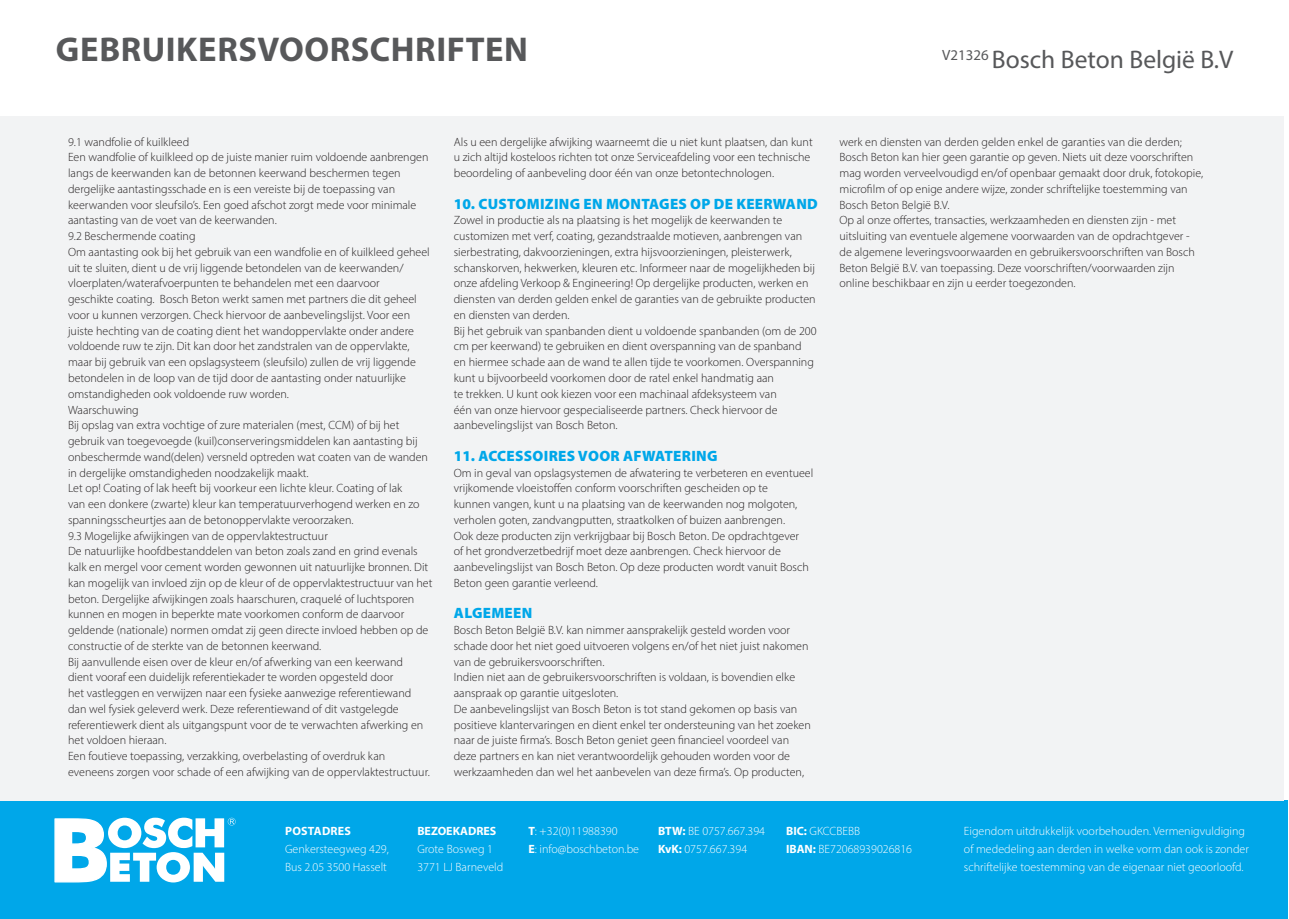
<style>
.page{position:relative;width:1289px;height:919px;background:#fff}
.page>*{position:absolute;margin:0;border:0;box-sizing:border-box;transform-origin:0 0}
.t1{font:700 34.5px "Myriad Pro";letter-spacing:.02em;color:#57585a}
.t2{font:25.5px "Myriad Pro";color:#57585a}
.t3{font:900 15px "Myriad Pro";letter-spacing:.02em;color:#00a7e9}
.t4{font:300 12px/15.8px "Myriad Pro";color:#231f20}
.t5{font:300 12px/18px "Myriad Pro";color:#fff}
.t6{font:700 12px "Myriad Pro";color:#fff}
.t7{font:700 12px "Myriad Pro";letter-spacing:.02em;color:#fff}
.s1{font-weight:700}
</style>
<div class="page">
<div style="left:0;top:800px;width:1287px;height:118px;background:#00a7e9"></div>
<svg style="left:54px;top:817px;width:182px;height:65px"></svg>
<div style="left:0;top:116px;width:1283px;height:684px;background:#f2f3f4"></div>
<h1 class="t1" style="left:56px;top:29px;width:473px">GEBRUIKERSVOORSCHRIFTEN</h1>
<h2 class="t2" style="left:942px;top:50px;width:293px"><sup>V21326</sup> Bosch Beton België B.V</h2>
<p class="t4" style="left:68px;top:134px;width:366px">9.1 wandfolie of kuilkleed<br>Een wandfolie of kuilkleed op de juiste manier ruim voldoende aanbrengen langs de keerwanden kan de betonnen keerwand beschermen tegen dergelijke aantastingsschade en is een vereiste bij de toepassing van keerwanden voor sleufsilo’s. Een goed afschot zorgt mede voor minimale aantasting van de voet van de keerwanden.<br>9.2 Beschermende coating<br>Om aantasting ook bij het gebruik van een wandfolie en of kuilkleed geheel uit te sluiten, dient u de vrij liggende betondelen van de keerwanden/ vloerplaten/waterafvoerpunten te behandelen met een daarvoor<br>geschikte coating. Bosch Beton werkt samen met partners die dit geheel voor u kunnen verzorgen. Check hiervoor de aanbevelingslijst. Voor een juiste hechting van de coating dient het wandoppervlakte onder andere voldoende ruw te zijn. Dit kan door het zandstralen van de oppervlakte, maar bij gebruik van een opslagsysteem (sleufsilo) zullen de vrij liggende betondelen in de loop van de tijd door de aantasting onder natuurlijke omstandigheden ook voldoende ruw worden.<br>Waarschuwing<br>Bij opslag van extra vochtige of zure materialen (mest, CCM) of bij het gebruik van toegevoegde (kuil)conserveringsmiddelen kan aantasting bij onbeschermde wand(delen) versneld optreden wat coaten van de wanden in dergelijke omstandigheden noodzakelijk maakt.<br>Let op! Coating of lak heeft bij voorkeur een lichte kleur. Coating of lak<br>van een donkere (zwarte) kleur kan temperatuurverhogend werken en zo spanningsscheurtjes aan de betonoppervlakte veroorzaken.<br>9.3 Mogelijke afwijkingen van de oppervlaktestructuur<br>De natuurlijke hoofdbestanddelen van beton zoals zand en grind evenals kalk en mergel voor cement worden gewonnen uit natuurlijke bronnen. Dit kan mogelijk van invloed zijn op de kleur of de oppervlaktestructuur van het beton. Dergelijke afwijkingen zoals haarschuren, craquelé of luchtsporen kunnen en mogen in beperkte mate voorkomen conform de daarvoor geldende (nationale) normen omdat zij geen directe invloed hebben op de constructie of de sterkte van de betonnen keerwand.<br>Bij aanvullende eisen over de kleur en/of afwerking van een keerwand<br>dient vooraf een duidelijk referentiekader te worden opgesteld door<br>het vastleggen en verwijzen naar een fysieke aanwezige referentiewand dan wel fysiek geleverd werk. Deze referentiewand of dit vastgelegde referentiewerk dient als uitgangspunt voor de te verwachten afwerking en het voldoen hieraan.<br>Een foutieve toepassing, verzakking, overbelasting of overdruk kan eveneens zorgen voor schade of een afwijking van de oppervlaktestructuur.</p>
<p class="t4" style="left:454px;top:134px;width:360px">Als u een dergelijke afwijking waarneemt die u niet kunt plaatsen, dan kunt u zich altijd kosteloos richten tot onze Serviceafdeling voor een technische beoordeling of aanbeveling door één van onze betontechnologen.</p>
<p class="t3" style="left:454px;top:195px;width:365px">10. CUSTOMIZING EN MONTAGES OP DE KEERWAND</p>
<p class="t4" style="left:454px;top:213px;width:364px">Zowel in productie als na plaatsing is het mogelijk de keerwanden te customizen met verf, coating, gezandstraalde motieven, aanbrengen van sierbestrating, dakvoorzieningen, extra hijsvoorzieningen, pleisterwerk, schanskorven, hekwerken, kleuren etc. Informeer naar de mogelijkheden bij onze afdeling Verkoop &amp; Engineering! Op dergelijke producten, werken en diensten van derden gelden enkel de garanties van de gebruikte producten en diensten van derden.<br>Bij het gebruik van spanbanden dient u voldoende spanbanden (om de 200 cm per keerwand) te gebruiken en dient overspanning van de spanband en hiermee schade aan de wand te allen tijde te voorkomen. Overspanning kunt u bijvoorbeeld voorkomen door de ratel enkel handmatig aan<br>te trekken. U kunt ook kiezen voor een machinaal afdeksysteem van<br>één van onze hiervoor gespecialiseerde partners. Check hiervoor de aanbevelingslijst van Bosch Beton.</p>
<p class="t3" style="left:454px;top:447px;width:265px">11. ACCESSOIRES VOOR AFWATERING</p>
<p class="t4" style="left:454px;top:465px;width:361px">Om in geval van opslagsystemen de afwatering te verbeteren en eventueel vrijkomende vloeistoffen conform voorschriften gescheiden op te<br>kunnen vangen, kunt u na plaatsing van de keerwanden nog molgoten, verholen goten, zandvangputten, straatkolken of buizen aanbrengen.<br>Ook deze producten zijn verkrijgbaar bij Bosch Beton. De opdrachtgever<br>of het grondverzetbedrijf moet deze aanbrengen. Check hiervoor de aanbevelingslijst van Bosch Beton. Op deze producten wordt vanuit Bosch Beton geen garantie verleend.</p>
<p class="t3" style="left:454px;top:604px;width:80px">ALGEMEEN</p>
<p class="t4" style="left:454px;top:622px;width:358px">Bosch Beton België B.V. kan nimmer aansprakelijk gesteld worden voor schade door het niet goed uitvoeren volgens en/of het niet juist nakomen van de gebruikersvoorschriften.<br>Indien niet aan de gebruikersvoorschriften is voldaan, is bovendien elke aanspraak op garantie uitgesloten.<br>De aanbevelingslijst van Bosch Beton is tot stand gekomen op basis van positieve klantervaringen en dient enkel ter ondersteuning van het zoeken naar de juiste firma’s. Bosch Beton geniet geen financieel voordeel van deze partners en kan niet verantwoordelijk gehouden worden voor de werkzaamheden dan wel het aanbevelen van deze firma’s. Op producten,</p>
<p class="t4" style="left:839px;top:134px;width:365px">werk en diensten van derden gelden enkel de garanties van die derden; Bosch Beton kan hier geen garantie op geven. Niets uit deze voorschriften mag worden verveelvoudigd en/of openbaar gemaakt door druk, fotokopie, microfilm of op enige andere wijze, zonder schriftelijke toestemming van Bosch Beton België B.V.<br>Op al onze offertes, transacties, werkzaamheden en diensten zijn - met uitsluiting van eventuele algemene voorwaarden van de opdrachtgever - de algemene leveringsvoorwaarden en gebruikersvoorschriften van Bosch Beton België B.V. van toepassing. Deze voorschriften/voorwaarden zijn online beschikbaar en zijn u eerder toegezonden.</p>
<p class="t7" style="left:285px;top:824px;width:67px">POSTADRES</p>
<p class="t5" style="left:285px;top:840px;width:105px">Genkersteegweg 429,<br>Bus 2.05 3500 Hasselt</p>
<p class="t6" style="left:417px;top:824px;width:81px">BEZOEKADRES</p>
<p class="t5" style="left:417px;top:840px;width:87px">Grote Bosweg 1<br>3771 LJ Barneveld</p>
<p class="t5" style="left:528px;top:822px;width:112px"><span class="s1">T</span>: +32(0)11988390<br><span class="s1">E</span>: info@boschbeton.be</p>
<p class="t5" style="left:658px;top:822px;width:108px"><span class="s1">BTW:</span> BE 0757.667.394<br><span class="s1">KvK:</span> 0757.667.394</p>
<p class="t5" style="left:786px;top:821px;width:127px"><span class="s1">BIC:</span> GKCCBEBB<br><span class="s1">IBAN:</span> BE72068939026816</p>
<p class="t5" style="left:963px;top:822px;width:286px">Eigendom uitdrukkelijk voorbehouden. Vermenigvuldiging of mededeling aan derden in welke vorm dan ook is zonder schriftelijke toestemming van de eigenaar niet geoorloofd.</p>
</div>
